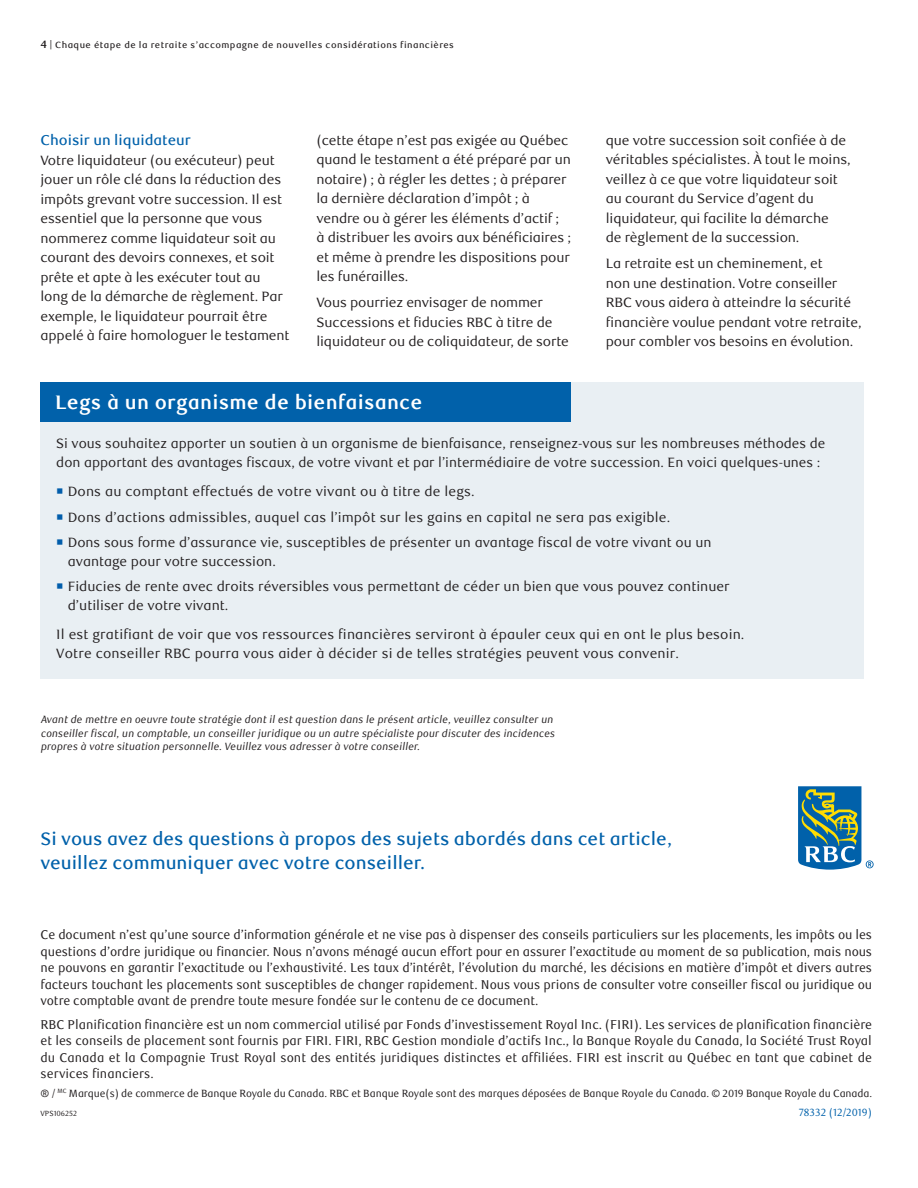
<style>
.page{position:relative;width:918px;height:1188px;background:#fff}
.page>*{position:absolute;margin:0;border:0;box-sizing:border-box;transform-origin:0 0}
._3_body{font:700 19.5px "RBC Text";letter-spacing:.01em;color:#fff}
.t1{font:500 18px/24px "RBC Text";color:#0161aa}
.subhead_2_new_VI{font:500 14.25px "RBC Text";color:#0161aa}
.body_copy_new_VI{font:13.5px/19.5px "RBC Text";letter-spacing:-.01em;color:#231f20}
._3_body-2{font:13.5px/18.8px "RBC Text";color:#231f20}
.t2{font:12.75px/16.5px "RBC Text Cond";letter-spacing:-.005em;color:#231f20;text-align:justify}
.t3{font:italic 10.5px/13.5px "RBC Text Cond";color:#231f20}
.t4{font:10.5px "RBC Text Cond";letter-spacing:-.01em;color:#231f20}
.t5{font:10.5px "RBC Text Cond";color:#0161aa}
.t6{font:500 9px "RBC Text";letter-spacing:.05em;color:#231f20}
.t7{font:7.5px "RBC Text Cond";color:#231f20}
.s1{font-weight:700;font-size:10.5px}
.s2{color:#015dab}
</style>
<div class="page">
<svg style="left:798px;top:786px;width:76px;height:84px"></svg>
<div style="left:40px;top:382px;width:824px;height:297px;background:#e9eff3"></div>
<div style="left:40px;top:382px;width:531px;height:40px;background:#0161aa"></div>
<p class="t6" style="left:40px;top:40px;width:415px"><span class="s1">4</span> | Chaque étape de la retraite s’accompagne de nouvelles considérations financières</p>
<p class="subhead_2_new_VI" style="left:40px;top:132px;width:152px">Choisir un liquidateur</p>
<p class="body_copy_new_VI" style="left:40px;top:151px;width:250px">Votre liquidateur (ou exécuteur) peut jouer un rôle clé dans la réduction des impôts grevant votre succession. Il est essentiel que la personne que vous nommerez comme liquidateur soit au courant des devoirs connexes, et soit prête et apte à les exécuter tout au long de la démarche de règlement. Par exemple, le liquidateur pourrait être appelé à faire homologuer le testament</p>
<p class="body_copy_new_VI" style="left:316px;top:131px;width:256px">(cette étape n’est pas exigée au Québec quand le testament a été préparé par un notaire) ; à régler les dettes ; à préparer la dernière déclaration d’impôt ; à vendre ou à gérer les éléments d’actif ;<br>à distribuer les avoirs aux bénéficiaires ; et même à prendre les dispositions pour les funérailles.</p>
<p class="body_copy_new_VI" style="left:316px;top:293px;width:254px">Vous pourriez envisager de nommer<br>Successions et fiducies RBC à titre de liquidateur ou de coliquidateur, de sorte</p>
<p class="body_copy_new_VI" style="left:606px;top:131px;width:246px">que votre succession soit confiée à de véritables spécialistes. À tout le moins, veillez à ce que votre liquidateur soit au courant du Service d’agent du liquidateur, qui facilite la démarche<br>de règlement de la succession.</p>
<p class="body_copy_new_VI" style="left:606px;top:254px;width:257px">La retraite est un cheminement, et<br>non une destination. Votre conseiller RBC vous aidera à atteindre la sécurité financière voulue pendant votre retraite, pour combler vos besoins en évolution.</p>
<p class="_3_body" style="left:55px;top:391px;width:369px">Legs à un organisme de bienfaisance</p>
<p class="_3_body-2" style="left:56px;top:435px;width:771px">Si vous souhaitez apporter un soutien à un organisme de bienfaisance, renseignez-vous sur les nombreuses méthodes de don apportant des avantages fiscaux, de votre vivant et par l’intermédiaire de votre succession. En voici quelques-unes :</p>
<p class="_3_body-2" style="left:56px;top:482px;width:420px"><span class="s2">○</span> Dons au comptant effectués de votre vivant ou à titre de legs.</p>
<p class="_3_body-2" style="left:56px;top:508px;width:616px"><span class="s2">○</span> Dons d’actions admissibles, auquel cas l’impôt sur les gains en capital ne sera pas exigible.</p>
<p class="_3_body-2" style="left:68px;top:533px;width:645px;text-indent:-11px"><span class="s2">○</span> Dons sous forme d’assurance vie, susceptibles de présenter un avantage fiscal de votre vivant ou un avantage pour votre succession.</p>
<p class="_3_body-2" style="left:68px;top:578px;width:663px;text-indent:-11px"><span class="s2">○</span> Fiducies de rente avec droits réversibles vous permettant de céder un bien que vous pouvez continuer d’utiliser de votre vivant.</p>
<p class="_3_body-2" style="left:56px;top:626px;width:690px">Il est gratifiant de voir que vos ressources financières serviront à épauler ceux qui en ont le plus besoin.<br>Votre conseiller RBC pourra vous aider à décider si de telles stratégies peuvent vous convenir.</p>
<p class="t3" style="left:41px;top:713px;width:516px">Avant de mettre en oeuvre toute stratégie dont il est question dans le présent article, veuillez consulter un conseiller fiscal, un comptable, un conseiller juridique ou un autre spécialiste pour discuter des incidences propres à votre situation personnelle. Veuillez vous adresser à votre conseiller.</p>
<h2 class="t1" style="left:40px;top:827px;width:633px">Si vous avez des questions à propos des sujets abordés dans cet article, veuillez communiquer avec votre conseiller.</h2>
<p class="t2" style="left:40px;top:927px;width:833px">Ce document n’est qu’une source d’information générale et ne vise pas à dispenser des conseils particuliers sur les placements, les impôts ou les questions d’ordre juridique ou financier. Nous n’avons ménagé aucun effort pour en assurer l’exactitude au moment de sa publication, mais nous ne pouvons en garantir l’exactitude ou l’exhaustivité. Les taux d’intérêt, l’évolution du marché, les décisions en matière d’impôt et divers autres facteurs touchant les placements sont susceptibles de changer rapidement. Nous vous prions de consulter votre conseiller fiscal ou juridique ou votre comptable avant de prendre toute mesure fondée sur le contenu de ce document.</p>
<p class="t2" style="left:40px;top:1016px;width:833px">RBC Planification financière est un nom commercial utilisé par Fonds d’investissement Royal Inc. (FIRI). Les services de planification financière et les conseils de placement sont fournis par FIRI. FIRI, RBC Gestion mondiale d’actifs Inc., la Banque Royale du Canada, la Société Trust Royal du Canada et la Compagnie Trust Royal sont des entités juridiques distinctes et affiliées. FIRI est inscrit au Québec en tant que cabinet de services financiers.</p>
<p class="t4" style="left:40px;top:1087px;width:833px">® / <sup>MC</sup> Marque(s) de commerce de Banque Royale du Canada. RBC et Banque Royale sont des marques déposées de Banque Royale du Canada. © 2019 Banque Royale du Canada.</p>
<p class="t7" style="left:40px;top:1109px;width:38px">VPS106252</p>
<p class="t5" style="left:799px;top:1106px;width:75px">78332 (12/2019)</p>
</div>
